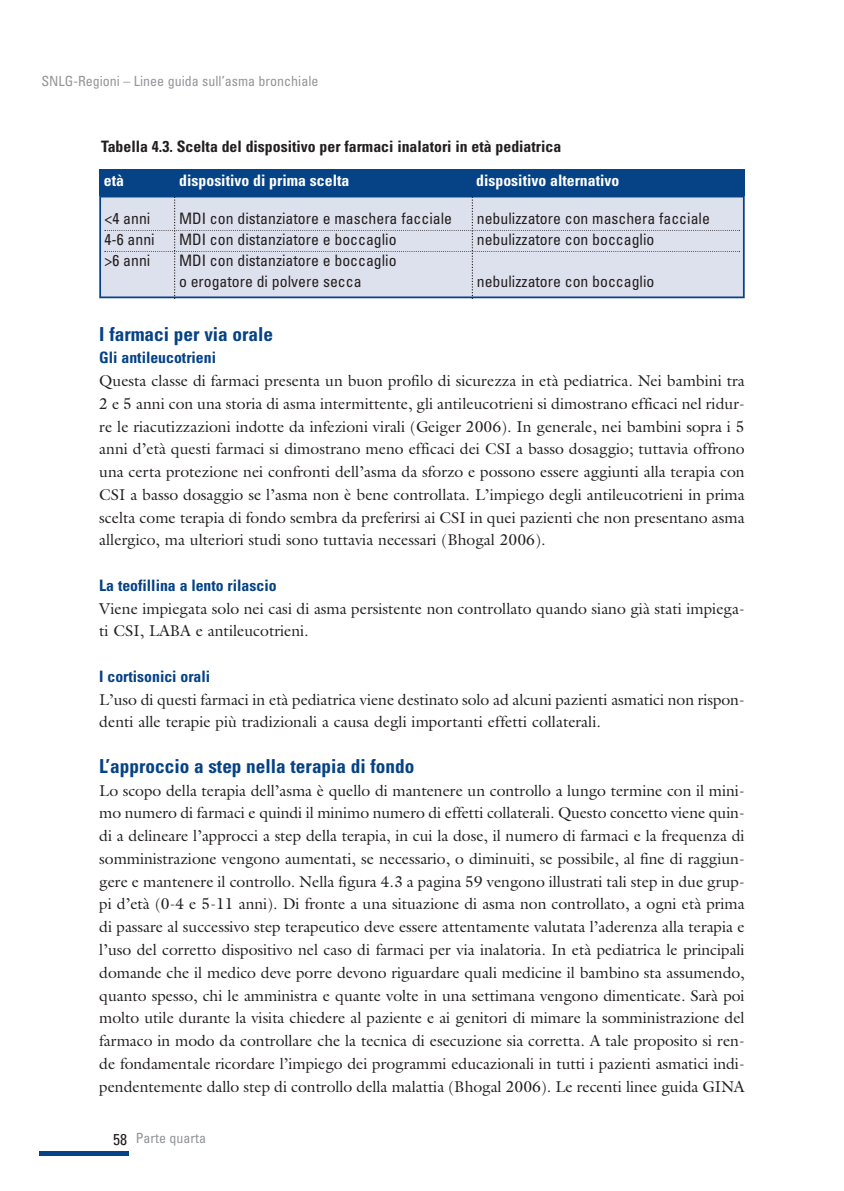
<style>
.page{position:relative;width:844px;height:1191px;background:#fff}
.page>*{position:absolute;margin:0;border:0;box-sizing:border-box;transform-origin:0 0}
.t1{font:700 condensed 19.25px "Univers";color:#054286}
.t2{font:15.75px/22.8px "Galliard";color:#231f20;text-align:justify}
.t3{font:condensed 15.75px/21px "Univers";color:#231f20}
.t4{font:700 condensed 15.75px "Univers";color:#231f20}
.t5{font:700 condensed 15.75px "Univers";color:#054286}
.t6{font:700 condensed 15.75px "Univers";color:#fff}
.t7{font:condensed 14px "Univers";color:#939598}
.s1{font-size:15.75px;color:#231f20}
</style>
<div class="page">
<div style="left:40px;top:1151px;width:89px;height:5px;background:#054286"></div>
<div style="left:99px;top:169px;width:645px;height:27px;background:#054286"></div>
<div style="left:104px;top:196px;width:635px;height:103px;background:#dde0ed"></div>
<p class="t7" style="left:41px;top:72px;width:278px">SNLG-Regioni – Linee guida sull’asma bronchiale</p>
<p class="t4" style="left:101px;top:137px;width:461px">Tabella 4.3. Scelta del dispositivo per farmaci inalatori in età pediatrica</p>
<p class="t6" style="left:104px;top:171px;width:22px">età</p>
<p class="t6" style="left:179px;top:171px;width:171px">dispositivo di prima scelta</p>
<p class="t6" style="left:476px;top:171px;width:144px">dispositivo alternativo</p>
<p class="t3" style="left:104px;top:208px;width:47px">&lt;4 anni</p>
<p class="t3" style="left:179px;top:208px;width:274px">MDI con distanziatore e maschera facciale</p>
<p class="t3" style="left:477px;top:208px;width:234px">nebulizzatore con maschera facciale</p>
<p class="t3" style="left:104px;top:229px;width:52px">4-6 anni</p>
<p class="t3" style="left:179px;top:229px;width:219px">MDI con distanziatore e boccaglio</p>
<p class="t3" style="left:477px;top:229px;width:179px">nebulizzatore con boccaglio</p>
<p class="t3" style="left:104px;top:250px;width:47px">&gt;6 anni</p>
<p class="t3" style="left:179px;top:250px;width:219px">MDI con distanziatore e boccaglio o erogatore di polvere secca</p>
<p class="t3" style="left:477px;top:271px;width:179px">nebulizzatore con boccaglio</p>
<p class="t1" style="left:99px;top:322px;width:175px">I farmaci per via orale</p>
<p class="t5" style="left:99px;top:348px;width:118px">Gli antileucotrieni</p>
<p class="t2" style="left:99px;top:369px;width:646px">Questa classe di farmaci presenta un buon profilo di sicurezza in età pediatrica. Nei bambini tra 2 e 5 anni con una storia di asma intermittente, gli antileucotrieni si dimostrano efficaci nel ridur&shy;re le riacutizzazioni indotte da infezioni virali (Geiger 2006). In generale, nei bambini sopra i 5 anni d’età questi farmaci si dimostrano meno efficaci dei CSI a basso dosaggio; tuttavia offrono una certa protezione nei confronti dell’asma da sforzo e possono essere aggiunti alla terapia con CSI a basso dosaggio se l’asma non è bene controllata. L’impiego degli antileucotrieni in prima scelta come terapia di fondo sembra da preferirsi ai CSI in quei pazienti che non presentano asma allergico, ma ulteriori studi sono tuttavia necessari (Bhogal 2006).</p>
<p class="t5" style="left:99px;top:575px;width:179px">La teofillina a lento rilascio</p>
<p class="t2" style="left:99px;top:596px;width:646px">Viene impiegata solo nei casi di asma persistente non controllato quando siano già stati impiega&shy;ti CSI, LABA e antileucotrieni.</p>
<p class="t5" style="left:99px;top:666px;width:112px">I cortisonici orali</p>
<p class="t2" style="left:99px;top:687px;width:646px">L’uso di questi farmaci in età pediatrica viene destinato solo ad alcuni pazienti asmatici non rispon&shy;denti alle terapie più tradizionali a causa degli importanti effetti collaterali.</p>
<p class="t1" style="left:99px;top:754px;width:316px">L’approccio a step nella terapia di fondo</p>
<p class="t2" style="left:99px;top:778px;width:646px">Lo scopo della terapia dell’asma è quello di mantenere un controllo a lungo termine con il mini&shy;mo numero di farmaci e quindi il minimo numero di effetti collaterali. Questo concetto viene quin&shy;di a delineare l’approcci a step della terapia, in cui la dose, il numero di farmaci e la frequenza di somministrazione vengono aumentati, se necessario, o diminuiti, se possibile, al fine di raggiun&shy;gere e mantenere il controllo. Nella figura 4.3 a pagina 59 vengono illustrati tali step in due grup&shy;pi d’età (0-4 e 5-11 anni). Di fronte a una situazione di asma non controllato, a ogni età prima di passare al successivo step terapeutico deve essere attentamente valutata l’aderenza alla terapia e l’uso del corretto dispositivo nel caso di farmaci per via inalatoria. In età pediatrica le principali domande che il medico deve porre devono riguardare quali medicine il bambino sta assumendo, quanto spesso, chi le amministra e quante volte in una settimana vengono dimenticate. Sarà poi molto utile durante la visita chiedere al paziente e ai genitori di mimare la somministrazione del farmaco in modo da controllare che la tecnica di esecuzione sia corretta. A tale proposito si ren&shy;de fondamentale ricordare l’impiego dei programmi educazionali in tutti i pazienti asmatici indi&shy;pendentemente dallo step di controllo della malattia (Bhogal 2006). Le recenti linee guida GINA</p>
<p class="t7" style="left:113px;top:1129px;width:94px"><span class="s1">58</span> Parte quarta</p>
</div>
